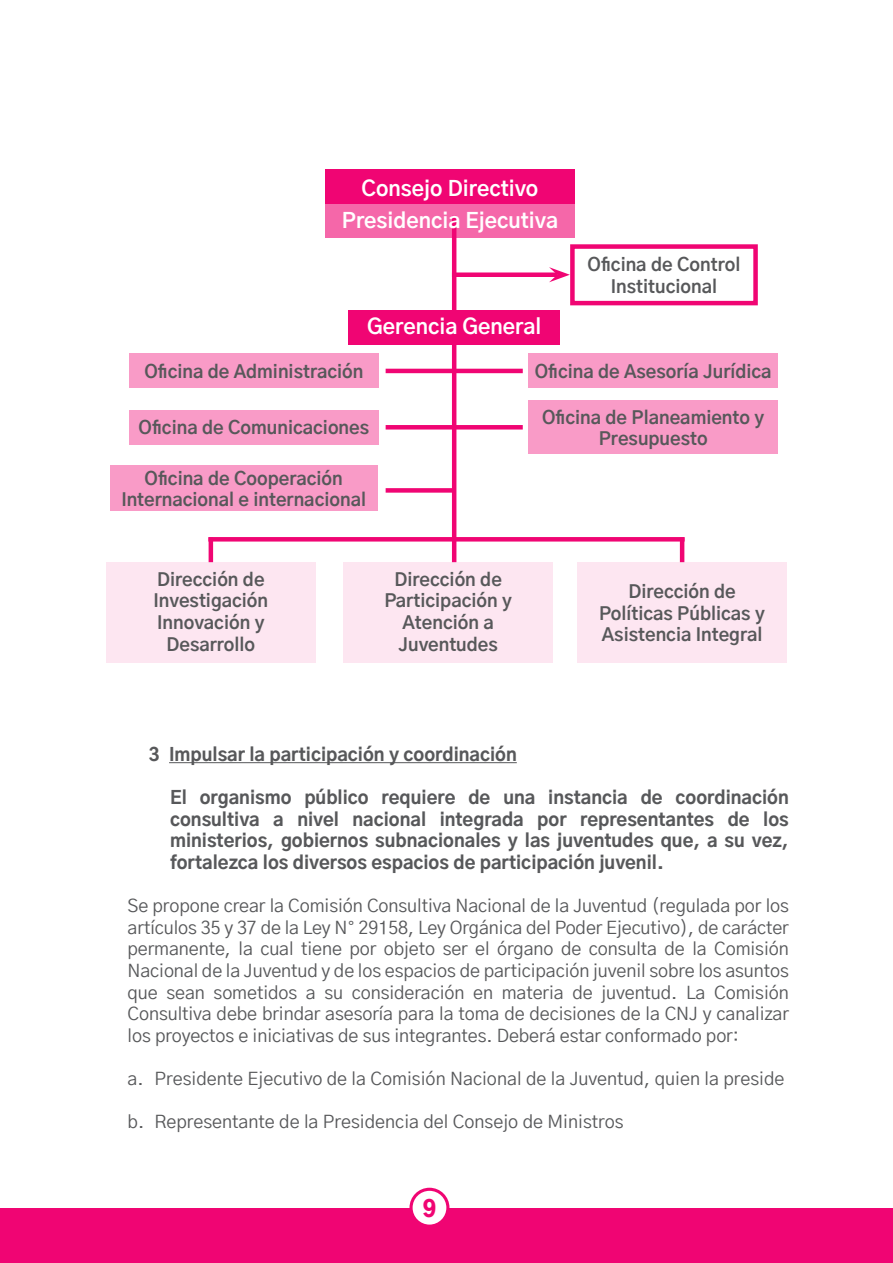
<style>
.page{position:relative;width:893px;height:1263px;background:#fff}
.page>*{position:absolute;margin:0;border:0;box-sizing:border-box;transform-origin:0 0}
.t1{font:900 22.5px "Gothic A1";color:#f00573}
.t2{font:700 21px "Gothic A1";color:#fff}
.t3{font:18px/21.6px "Gothic A1";color:#57585a;text-align:justify}
.t4{font:700 18px/21.6px "Gothic A1";color:#57585a;text-align:center}
.t5{font:800 18px/21.6px "Gothic A1";color:#57585a;text-align:justify}
</style>
<div class="page">
<div style="left:0;top:1209px;width:893px;height:54px;background:#f00573"></div>
<svg style="left:409px;top:1188px;width:40px;height:40px"></svg>
<div style="left:413px;top:1191px;width:33px;height:33px;background:#fff;border-radius:50%"></div>
<div style="left:129px;top:354px;width:249px;height:34px;background:#f99bc7"></div>
<div style="left:106px;top:562px;width:209px;height:100px;background:#fde6f1"></div>
<div style="left:344px;top:562px;width:209px;height:100px;background:#fde6f1"></div>
<div style="left:578px;top:562px;width:209px;height:101px;background:#fde6f1"></div>
<div style="left:529px;top:354px;width:249px;height:34px;background:#f99bc7"></div>
<div style="left:129px;top:410px;width:249px;height:34px;background:#f99bc7"></div>
<div style="left:529px;top:400px;width:249px;height:54px;background:#f99bc7"></div>
<div style="left:110px;top:466px;width:267px;height:45px;background:#f99bc7"></div>
<hr style="left:452px;top:216px;width:4px;height:346px;background:#f00573">
<hr style="left:680px;top:537px;width:4px;height:25px;background:#f00573">
<hr style="left:209px;top:537px;width:4px;height:25px;background:#f00573">
<hr style="left:386px;top:369px;width:137px;height:4px;background:#f00573">
<hr style="left:386px;top:425px;width:137px;height:4px;background:#f00573">
<div style="left:386px;top:488px;width:68px;height:5px;background:#f00573"></div>
<svg style="left:208px;top:537px;width:477px;height:4px;background:#f00874"></svg>
<div style="left:325px;top:169px;width:249px;height:34px;background:#f00573"></div>
<div style="left:570px;top:244px;width:188px;height:61px;border:4px solid #f00573"></div>
<div style="left:325px;top:203px;width:249px;height:34px;background:#f567a9"></div>
<div style="left:452px;top:272px;width:105px;height:5px;background:#f00573"></div>
<svg style="left:549px;top:267px;width:21px;height:15px"></svg>
<div style="left:348px;top:310px;width:212px;height:34px;background:#f00573"></div>
<hr style="left:169px;top:762px;width:348px;height:1px;background:#57585a">
<p class="t2" style="left:362px;top:172px;width:178px">Consejo Directivo</p>
<p class="t2" style="left:342px;top:203px;width:218px">Presidencia Ejecutiva</p>
<p class="t2" style="left:367px;top:310px;width:176px">Gerencia General</p>
<p class="t4" style="left:588px;top:253px;width:154px">Oficina de Control<br>Institucional</p>
<p class="t4" style="left:144px;top:360px;width:220px">Oficina de Administración</p>
<p class="t4" style="left:139px;top:416px;width:232px">Oficina de Comunicaciones</p>
<p class="t4" style="left:121px;top:467px;width:246px">Oficina de Cooperación<br>Internacional e internacional</p>
<p class="t4" style="left:535px;top:360px;width:238px">Oficina de Asesoría Jurídica</p>
<p class="t4" style="left:542px;top:405px;width:224px">Oficina de Planeamiento y<br>Presupuesto</p>
<p class="t4" style="left:154px;top:568px;width:116px;text-align:left">Dirección de<br>Investigación<br>Innovación y</p>
<p class="t4" style="left:167px;top:632px;width:90px">Desarrollo</p>
<p class="t4" style="left:384px;top:568px;width:129px">Dirección de<br>Participación y<br>Atención a</p>
<p class="t4" style="left:398px;top:632px;width:101px">Juventudes</p>
<p class="t4" style="left:599px;top:580px;width:167px">Dirección de<br>Políticas Públicas y<br>Asistencia Integral</p>
<p class="t5" style="left:149px;top:743px;width:370px">3 Impulsar la participación y coordinación</p>
<p class="t5" style="left:170px;top:786px;width:620px">El organismo público requiere de una instancia de coordinación consultiva a nivel nacional integrada por representantes de los ministerios, gobiernos subnacionales y las juventudes que, a su vez, fortalezca los diversos espacios de participación juvenil.</p>
<p class="t3" style="left:128px;top:894px;width:663px">Se propone crear la Comisión Consultiva Nacional de la Juventud (regulada por los artículos 35 y 37 de la Ley N° 29158, Ley Orgánica del Poder Ejecutivo), de carácter permanente, la cual tiene por objeto ser el órgano de consulta de la Comisión Nacional de la Juventud y de los espacios de participación juvenil sobre los asuntos que sean sometidos a su consideración en materia de juventud. La Comisión Consultiva debe brindar asesoría para la toma de decisiones de la CNJ y canalizar los proyectos e iniciativas de sus integrantes. Deberá estar conformado por:</p>
<p class="t3" style="left:128px;top:1067px;width:658px">a. Presidente Ejecutivo de la Comisión Nacional de la Juventud, quien la preside</p>
<p class="t3" style="left:128px;top:1110px;width:498px">b. Representante de la Presidencia del Consejo de Ministros</p>
<p class="t1" style="left:423px;top:1190px;width:15px">9</p>
</div>
